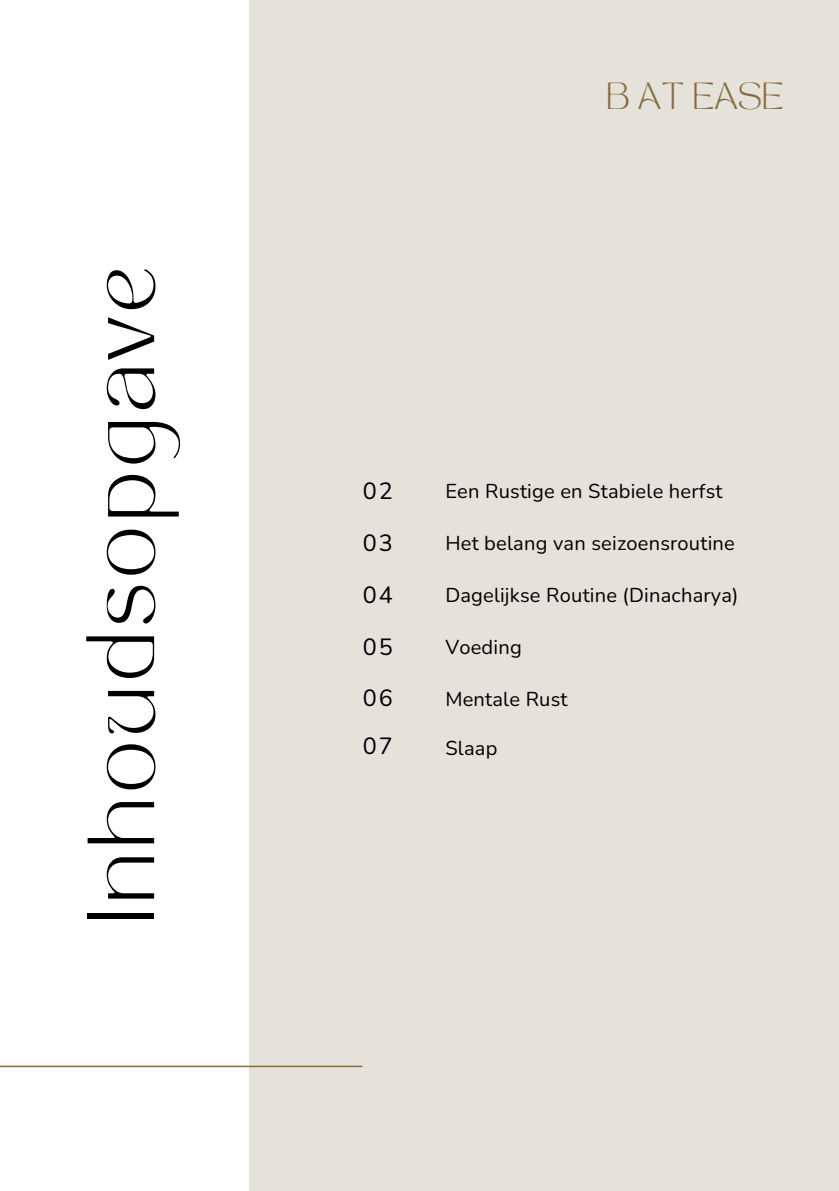
<style>
.page{position:relative;width:839px;height:1191px;background:#fff}
.page>*{position:absolute;margin:0;border:0;box-sizing:border-box;transform-origin:0 0}
.t1{font:66.6px "TAN MONCHERI Regular";letter-spacing:.07em;color:#000001}
.t2{font:26.4px "TAN MONCHERI Regular";color:#896c3c}
.t3{font:23.4px "Nunito";letter-spacing:.08em;color:#000001}
.t4{font:20px "Nunito";letter-spacing:.01em;color:#000001}
</style>
<div class="page">
<div style="left:0;top:0;width:838px;height:1191px;background:#e4e2da"></div>
<div style="left:0;top:0;width:248px;height:1191px;background:#fff"></div>
<hr style="left:0;top:1066px;width:362px;height:1px;background:#896c3c">
<h1 class="t1" style="left:86px;top:924px;width:659px;rotate:-90deg">Inhoudsopgave</h1>
<p class="t2" style="left:606px;top:82px;width:179px">B AT EASE</p>
<p class="t3" style="left:363px;top:476px;width:31px">02</p>
<p class="t4" style="left:445px;top:478px;width:279px">Een Rustige en Stabiele herfst</p>
<p class="t3" style="left:363px;top:527px;width:31px">03</p>
<p class="t4" style="left:445px;top:530px;width:291px">Het belang van seizoensroutine</p>
<p class="t3" style="left:363px;top:579px;width:31px">04</p>
<p class="t4" style="left:445px;top:582px;width:295px">Dagelijkse Routine (Dinacharya)</p>
<h2 class="t3" style="left:363px;top:631px;width:31px">05</h2>
<p class="t4" style="left:445px;top:634px;width:78px">Voeding</p>
<p class="t3" style="left:363px;top:683px;width:31px">06</p>
<p class="t4" style="left:445px;top:685px;width:124px">Mentale Rust</p>
<p class="t3" style="left:363px;top:731px;width:31px">07</p>
<p class="t4" style="left:445px;top:734px;width:54px">Slaap</p>
</div>
